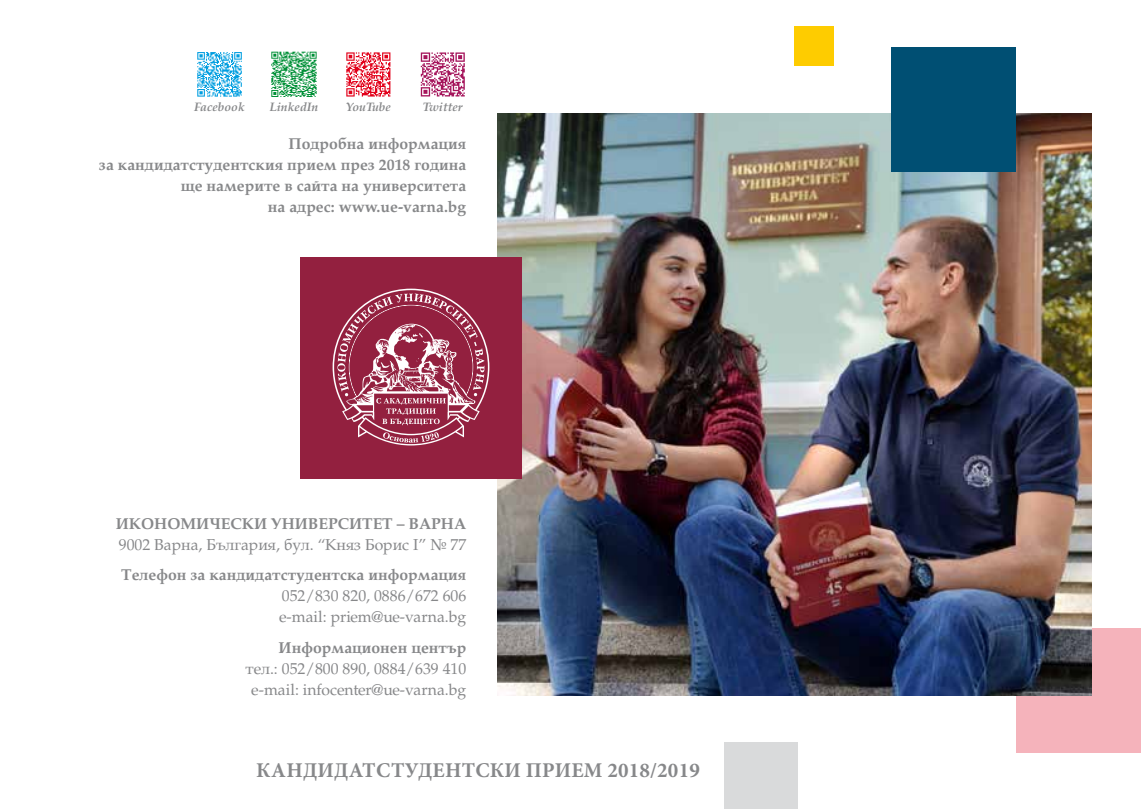
<style>
.page{position:relative;width:1141px;height:809px;background:#fff}
.page>*{position:absolute;margin:0;border:0;box-sizing:border-box;transform-origin:0 0}
.t1{font:700 21px "Minion Pro";letter-spacing:.01em;color:#87888a}
.t2{font:700 15.75px/21px "SP Palatine ML";color:#87888a;text-align:right}
.t3{font:15.75px/21px "SP Palatine ML";color:#87888a}
.t4{font:italic 700 12.25px "SP Palatine ML";color:#87888a}
</style>
<div class="page">
<div style="left:1016px;top:628px;width:125px;height:124px;background:#f5b3bb"></div>
<img style="left:498px;top:113px;width:593px;height:582px">
<div style="left:795px;top:27px;width:39px;height:39px;background:#fecc00"></div>
<div style="left:724px;top:742px;width:74px;height:67px;background:#d9dadb"></div>
<div style="left:892px;top:47px;width:124px;height:125px;background:#004f73"></div>
<div style="left:300px;top:257px;width:222px;height:221px;background:#93203f"></div>
<svg style="left:333px;top:288px;width:156px;height:157px"></svg>
<svg style="left:346px;top:52px;width:45px;height:45px"></svg>
<svg style="left:420px;top:52px;width:45px;height:45px"></svg>
<svg style="left:271px;top:51px;width:46px;height:46px;background:#7fc79a"></svg>
<svg style="left:197px;top:52px;width:45px;height:45px"></svg>
<p class="t4" style="left:194px;top:98px;width:52px">Facebook</p>
<p class="t4" style="left:269px;top:98px;width:51px">LinkedIn</p>
<p class="t4" style="left:346px;top:98px;width:47px">YouTube</p>
<p class="t4" style="left:423px;top:98px;width:41px">Twitter</p>
<p class="t2" style="left:99px;top:133px;width:369px">Подробна информация<br>за кандидатстудентския прием през 2018 година ще намерите в сайта на университета<br>на адрес: www.ue-varna.bg</p>
<p class="t2" style="left:116px;top:512px;width:352px">ИКОНОМИЧЕСКИ УНИВЕРСИТЕТ – ВАРНА</p>
<p class="t3" style="left:119px;top:533px;width:349px">9002 Варна, България, бул. “Княз Борис I” № 77</p>
<p class="t2" style="left:121px;top:564px;width:347px">Телефон за кандидатстудентска информация</p>
<p class="t3" style="left:279px;top:585px;width:189px">052/830 820, 0886/672 606 e-mail: priem@ue-varna.bg</p>
<p class="t2" style="left:279px;top:637px;width:189px">Информационен център</p>
<p class="t3" style="left:246px;top:658px;width:222px;text-align:center">тел.: 052/800 890, 0884/639 410 e-mail: infocenter@ue-varna.bg</p>
<h1 class="t1" style="left:256px;top:755px;width:445px">КАНДИДАТСТУДЕНТСКИ ПРИЕМ 2018/2019</h1>
</div>
